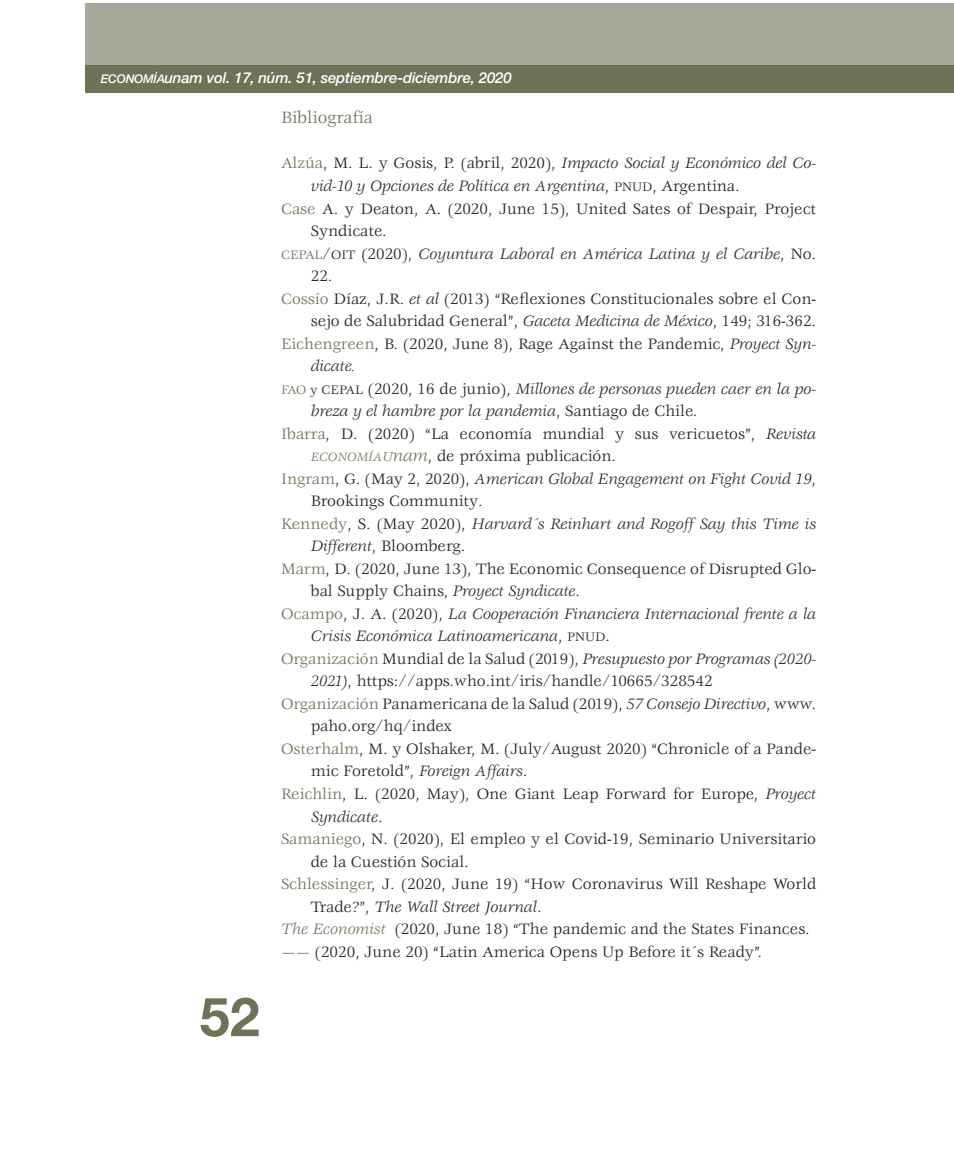
<style>
.page{position:relative;width:954px;height:1149px;background:#fff}
.page>*{position:absolute;margin:0;border:0;box-sizing:border-box;transform-origin:0 0}
.t1{font:700 54px "Helvetica Neue LT Std";color:#6e7256}
.t2{font:18px "Veljovic";color:#6e7256}
.t3{font:16.5px/22.5px "Veljovic";color:#231f20}
.t4{font:italic 16.5px/22.5px "Veljovic";color:#231f20}
.t5{font:italic 500 15px "Helvetica Neue LT Std";letter-spacing:-.01em;color:#fff}
.s1{font-family:"Helvetica Neue LT Std Md It SC800";font-weight:400;font-style:normal;font-size:12px}
.s2{font-style:normal;color:#6e7256}
.s3{font-style:normal}
.s4{font-style:normal;font-size:13.5px}
.s5{color:#6e7256}
.s6{font-style:normal;font-size:13.5px;color:#6e7256}
.s7{font-style:italic}
.s8{font-family:"Veljovic Book Italic SC800";font-size:13.2px;color:#6e7256}
.s9{font-family:"Veljovic Book Italic SC800";font-size:14.4px;color:#6e7256}
.s10{font-style:italic;font-size:18px;color:#6e7256}
.s11{font-style:italic;color:#6e7256}
</style>
<div class="page">
<div style="left:85px;top:3px;width:869px;height:67px;background:#a8aa99"></div>
<div style="left:85px;top:66px;width:869px;height:27px;background:#6e7256"></div>
<p class="t5" style="left:101px;top:69px;width:412px"><span class="s1">ECONOMÍA</span>unam vol. 17, núm. 51, septiembre-diciembre, 2020</p>
<p class="t2" style="left:281px;top:108px;width:93px">Bibliografía</p>
<p class="t4" style="left:311px;top:153px;width:507px;text-indent:-30px"><span class="s2">Alzúa</span><span class="s3">, M. L. y Gosis, P. (abril, 2020),</span> Impacto Social y Económico del Co&shy;vid-10 y Opciones de Política en Argentina<span class="s3">,</span> <span class="s4">PNUD</span><span class="s3">, Argentina.</span></p>
<p class="t3" style="left:311px;top:198px;width:507px;text-indent:-30px"><span class="s5">Case</span> A. y Deaton, A. (2020, June 15), United Sates of Despair, Project<br>Syndicate.</p>
<p class="t4" style="left:311px;top:243px;width:507px;text-indent:-30px"><span class="s6">CEPAL</span><span class="s3">/</span><span class="s4">OIT</span> <span class="s3">(2020),</span> Coyuntura Laboral en América Latina y el Caribe<span class="s3">, No.<br>22.</span></p>
<p class="t3" style="left:281px;top:288px;width:536px;text-align:right"><span class="s5">Cossío</span> Díaz, J.R. <span class="s7">et al</span> (2013) “Reflexiones Constitucionales sobre el Con&shy;sejo de Salubridad General”, <span class="s7">Gaceta Medicina de México</span>, 149; 316-362.</p>
<p class="t3" style="left:311px;top:333px;width:507px;text-indent:-30px"><span class="s5">Eichengreen</span>, B. (2020, June 8), Rage Against the Pandemic, <span class="s7">Proyect Syn&shy;dicate.</span></p>
<p class="t4" style="left:311px;top:378px;width:507px;text-indent:-30px"><span class="s6">FAO</span> <span class="s4">y CEPAL</span> <span class="s3">(2020, 16 de junio),</span> Millones de personas pueden caer en la po&shy;breza y el hambre por la pandemia<span class="s3">, Santiago de Chile.</span></p>
<p class="t3" style="left:311px;top:423px;width:507px;text-indent:-30px"><span class="s5">Ibarra</span>, D. (2020) “La economía mundial y sus vericuetos”, <span class="s7">Revista<br></span><span class="s8">ECONOMÍA</span><span class="s9">U</span><span class="s10">nam</span>, de próxima publicación.</p>
<p class="t4" style="left:311px;top:468px;width:507px;text-indent:-30px"><span class="s2">Ingram</span><span class="s3">, G. (May 2, 2020),</span> American Global Engagement on Fight Covid 19<span class="s3">,<br>Brookings Community.</span></p>
<p class="t4" style="left:311px;top:513px;width:507px;text-indent:-30px"><span class="s2">Kennedy</span><span class="s3">, S. (May 2020),</span> Harvard´s Reinhart and Rogoff Say this Time is<br>Different<span class="s3">, Bloomberg.</span></p>
<p class="t3" style="left:311px;top:558px;width:507px;text-indent:-30px"><span class="s5">Marm</span>, D. (2020, June 13), The Economic Consequence of Disrupted Glo&shy;bal Supply Chains, <span class="s7">Proyect Syndicate</span>.</p>
<p class="t4" style="left:311px;top:603px;width:507px;text-indent:-30px"><span class="s2">Ocampo</span><span class="s3">, J. A. (2020),</span> La Cooperación Financiera Internacional frente a la<br>Crisis Económica Latinoamericana<span class="s3">,</span> <span class="s4">PNUD</span><span class="s3">.</span></p>
<p class="t3" style="left:311px;top:648px;width:507px;text-indent:-30px"><span class="s5">Organización</span> Mundial de la Salud (2019), <span class="s7">Presupuesto por Programas (2020-<br>2021)</span>, https://apps.who.int/iris/handle/10665/328542</p>
<p class="t3" style="left:311px;top:693px;width:507px;text-indent:-30px"><span class="s5">Organización</span> Panamericana de la Salud (2019), <span class="s7">57 Consejo Directivo</span>, www. paho.org/hq/index</p>
<p class="t3" style="left:311px;top:738px;width:507px;text-indent:-30px"><span class="s5">Osterhalm</span>, M. y Olshaker, M. (July/August 2020) “Chronicle of a Pande&shy;mic Foretold”, <span class="s7">Foreign Affairs</span>.</p>
<p class="t3" style="left:311px;top:783px;width:507px;text-indent:-30px"><span class="s5">Reichlin</span>, L. (2020, May), One Giant Leap Forward for Europe, <span class="s7">Proyect<br>Syndicate</span>.</p>
<p class="t3" style="left:311px;top:828px;width:507px;text-indent:-30px"><span class="s5">Samaniego</span>, N. (2020), El empleo y el Covid-19, Seminario Universitario de la Cuestión Social.</p>
<p class="t3" style="left:311px;top:873px;width:507px;text-indent:-30px"><span class="s5">Schlessinger</span>, J. (2020, June 19) “How Coronavirus Will Reshape World<br>Trade?”, <span class="s7">The Wall Street Journal</span>.</p>
<p class="t3" style="left:281px;top:918px;width:530px"><span class="s11">The Economist</span> (2020, June 18) “The pandemic and the States Finances.</p>
<p class="t3" style="left:281px;top:940px;width:482px"><span class="s5">——</span> (2020, June 20) “Latin America Opens Up Before it´s Ready”.</p>
<h1 class="t1" style="left:200px;top:983px;width:62px">52</h1>
</div>
